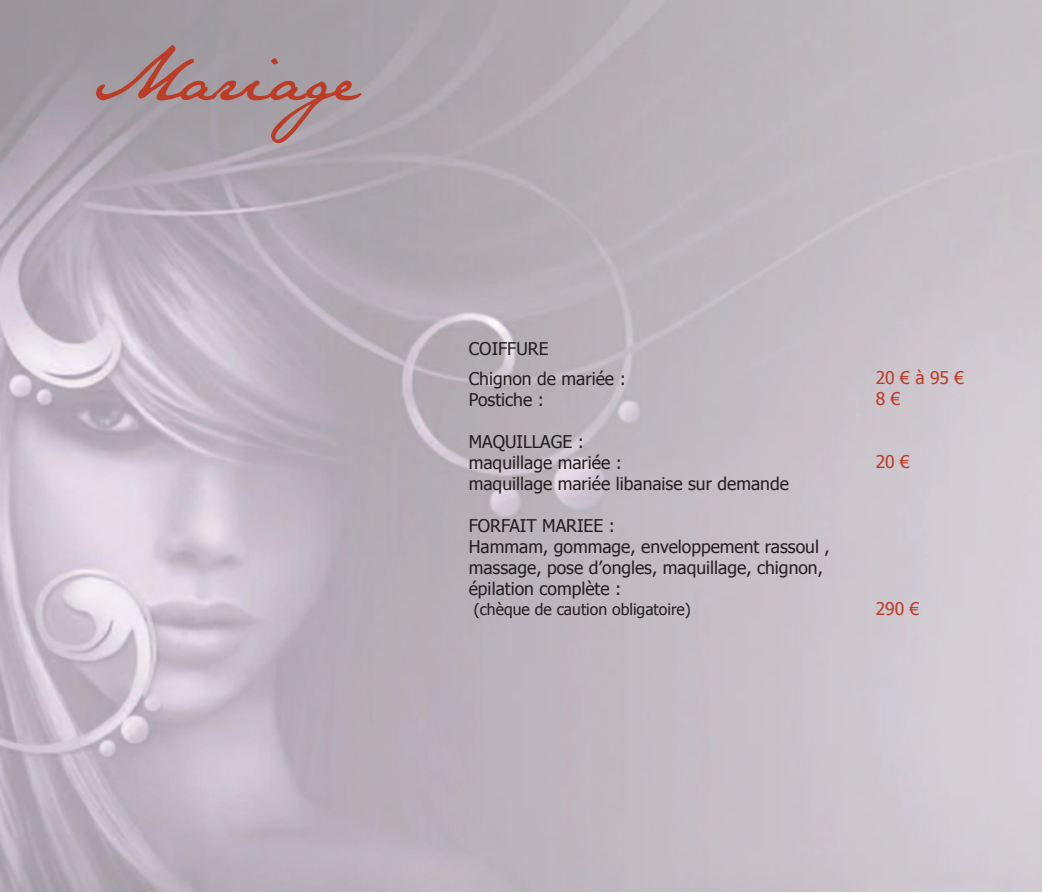
<style>
.page{position:relative;width:1042px;height:893px;background:#fff}
.page>*{position:absolute;margin:0;border:0;box-sizing:border-box;transform-origin:0 0}
.t1{font:63px "Jane Austen";color:#bc3c26}
.t2{font:17.5px/21px "Tahoma";color:#231f20}
.t3{font:17.5px/21px "Tahoma";color:#bc3c26}
.t4{font:15.75px "Tahoma";color:#231f20}
</style>
<div class="page">
<h1 class="t1" style="left:89px;top:42px;width:288px">Mariage</h1>
<p class="t2" style="left:469px;top:332px;width:159px;line-height:30.4px">COIFFURE<br>Chignon de mariée :</p>
<p class="t2" style="left:469px;top:389px;width:77px">Postiche :</p>
<p class="t2" style="left:469px;top:431px;width:322px">MAQUILLAGE :<br>maquillage mariée :<br>maquillage mariée libanaise sur demande</p>
<p class="t2" style="left:469px;top:515px;width:362px">FORFAIT MARIEE :<br>Hammam, gommage, enveloppement rassoul , massage, pose d’ongles, maquillage, chignon, épilation complète :</p>
<p class="t4" style="left:474px;top:599px;width:219px">(chèque de caution obligatoire)</p>
<p class="t3" style="left:876px;top:367px;width:90px">20€à95€<br>8 €</p>
<p class="t3" style="left:876px;top:451px;width:36px">20 €</p>
<p class="t3" style="left:876px;top:598px;width:45px">290 €</p>
</div>
